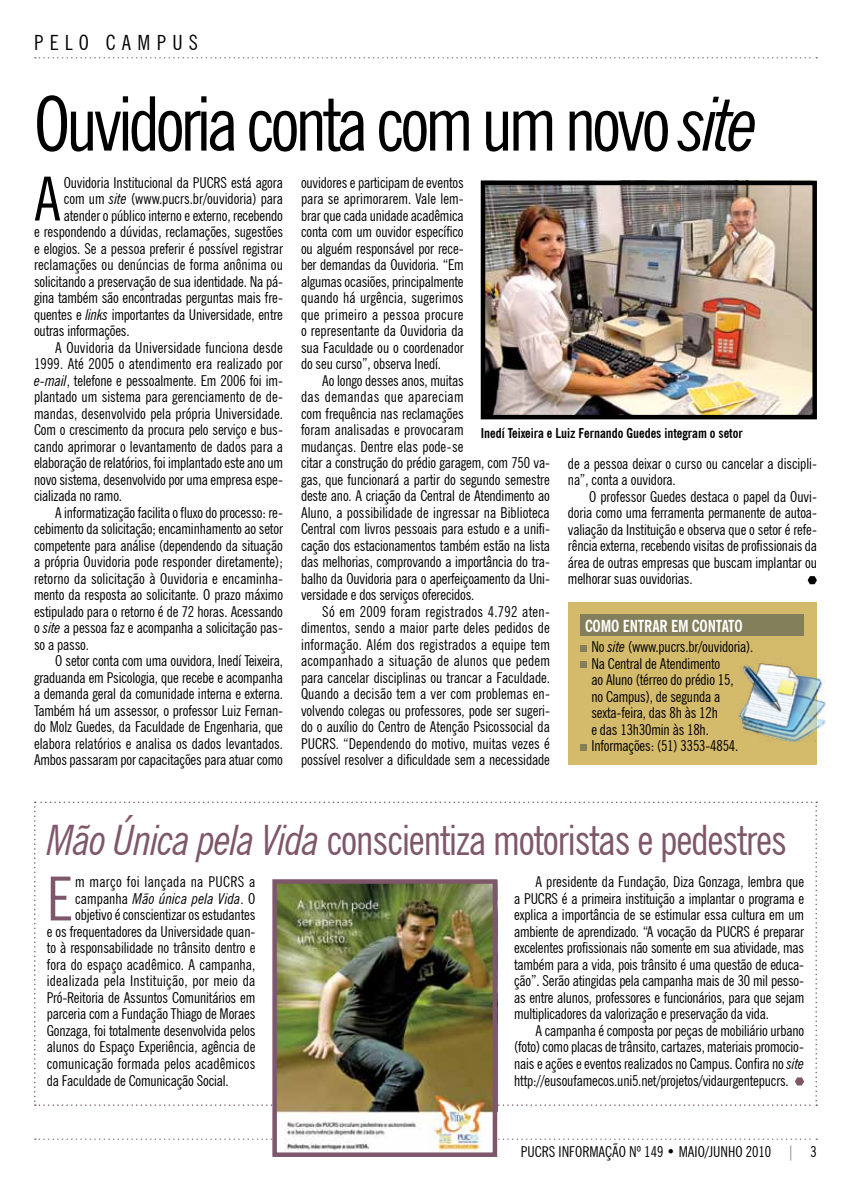
<style>
.page{position:relative;width:851px;height:1191px;background:#fff}
.page>*{position:absolute;margin:0;border:0;box-sizing:border-box;transform-origin:0 0}
.t1{font:condensed 75px "News Gothic BT";letter-spacing:-.05em;color:#000}
.t2{font:condensed 60.6px "News Gothic BT";color:#000}
.t3{font:condensed 60.6px "News Gothic BT";color:#7e576b}
.t4{font:condensed 42px "News Gothic BT";letter-spacing:-.025em;color:#7e576b}
.t5{font:condensed 21px "News Gothic BT";color:#000}
.t6{font:700 condensed 16.5px "News Gothic BT";letter-spacing:-.01em;color:#fff}
.t7{font:condensed 15px/16.5px "News Gothic BT";letter-spacing:-.01em;color:#000;text-align:justify}
.t8{font:condensed 15px "News Gothic BT";letter-spacing:.01em;color:#000}
.t9{font:condensed 15px "News Gothic BT";letter-spacing:.015em;color:#000}
.t10{font:italic condensed 15px "News Gothic BT";letter-spacing:.005em;color:#000}
.t11{font:condensed 15px "News Gothic BT";letter-spacing:.025em;color:#000}
.t12{font:700 condensed 13.5px "News Gothic BT";color:#000}
.s1{font-style:italic}
.s2{font-style:normal}
.s3{color:#808285}
</style>
<div class="page">
<svg style="left:35px;top:57px;width:782px;height:1px"></svg>
<svg style="left:807px;top:576px;width:9px;height:8px"></svg>
<svg style="left:34px;top:801px;width:783px;height:305px"></svg>
<img style="left:481px;top:180px;width:331px;height:234px">
<div style="left:480px;top:181px;width:336px;height:238px;border:4px solid #000"></div>
<svg style="left:35px;top:1138px;width:782px;height:2px"></svg>
<div style="left:568px;top:602px;width:248px;height:162px;background:#d4ba6b"></div>
<div style="left:580px;top:645px;width:7px;height:6px;background:#827f5a"></div>
<div style="left:580px;top:661px;width:7px;height:7px;background:#827f5a"></div>
<div style="left:580px;top:744px;width:7px;height:6px;background:#827f5a"></div>
<div style="left:580px;top:615px;width:224px;height:21px;background:#827f5a"></div>
<img style="left:738px;top:648px;width:88px;height:96px">
<img style="left:277px;top:884px;width:215px;height:268px">
<div style="left:272px;top:879px;width:225px;height:278px;border:4px solid #7e576b"></div>
<h3 class="t5" style="left:34px;top:30px;width:15px">pelo</h3>
<h3 class="t5" style="left:106px;top:30px;width:17px">campus</h3>
<h1 class="t1" style="left:34px;top:78px;width:725px">Ouvidoria conta com um novo <span class="s1">site</span></h1>
<h2 class="t2" style="left:34px;top:162px;width:28px">A</h2>
<p class="t7" style="left:64px;top:174px;width:220px">Ouvidoria Institucional da PUCRS está agora</p>
<p class="t7" style="left:301px;top:174px;width:164px">ouvidores e participam de eventos para se aprimorarem. Vale lem&shy;brar que cada unidade acadêmica conta com um ouvidor específico ou alguém responsável por rece&shy;ber demandas da Ouvidoria. “Em algumas ocasiões, principalmente quando há urgência, sugerimos que primeiro a pessoa procure o representante da Ouvidoria da sua Faculdade ou o coordenador do seu curso”, observa Inedí.</p>
<p class="t7" style="left:301px;top:372px;width:250px;text-align:left;text-indent:21px">Ao longo desses anos, muitas<br>das demandas que apareciam<br>com frequência nas reclamações<br>foram analisadas e provocaram<br>mudanças. Dentre elas pode-se<br>citar a construção do prédio garagem, com 750 va&shy;gas, que funcionará a partir do segundo semestre deste ano. A criação da Central de Atendimento ao Aluno, a possibilidade de ingressar na Biblioteca Central com livros pessoais para estudo e a unifi&shy;cação dos estacionamentos também estão na lista das melhorias, comprovando a importância do tra&shy;balho da Ouvidoria para o aperfeiçoamento da Uni&shy;versidade e dos serviços oferecidos.</p>
<p class="t7" style="left:301px;top:603px;width:250px;text-indent:21px">Só em 2009 foram registrados 4.792 aten&shy;dimentos, sendo a maior parte deles pedidos de informação. Além dos registrados a equipe tem acompanhado a situação de alunos que pedem para cancelar disciplinas ou trancar a Faculdade.<br>Quando a decisão tem a ver com problemas en&shy;volvendo colegas ou professores, pode ser sugeri&shy;do o auxílio do Centro de Atenção Psicossocial da PUCRS. “Dependendo do motivo, muitas vezes é possível resolver a dificuldade sem a necessidade</p>
<p class="t7" style="left:64px;top:190px;width:221px">com um <span class="s1">site</span> (www.pucrs.br/ouvidoria) para</p>
<p class="t7" style="left:64px;top:207px;width:221px">atender o público interno e externo, recebendo</p>
<p class="t7" style="left:34px;top:223px;width:250px">e respondendo a dúvidas, reclamações, sugestões</p>
<p class="t7" style="left:34px;top:240px;width:250px">e elogios. Se a pessoa preferir é possível registrar</p>
<p class="t7" style="left:34px;top:256px;width:250px">reclamações ou denúncias de forma anônima ou</p>
<p class="t7" style="left:34px;top:273px;width:250px">solicitando a preservação de sua identidade. Na pá-</p>
<p class="t7" style="left:34px;top:289px;width:250px">gina também são encontradas perguntas mais fre-</p>
<p class="t7" style="left:34px;top:306px;width:250px">quentes e <span class="s1">links</span> importantes da Universidade, entre</p>
<p class="t7" style="left:34px;top:322px;width:97px">outras informações.</p>
<p class="t7" style="left:55px;top:339px;width:229px">A Ouvidoria da Universidade funciona desde</p>
<p class="t8" style="left:34px;top:355px;width:250px">1999. Até 2005 o atendimento era realizado por</p>
<p class="t7" style="left:34px;top:372px;width:250px"><span class="s1">e-mail</span>, telefone e pessoalmente. Em 2006 foi im-</p>
<p class="t7" style="left:34px;top:388px;width:250px">plantado um sistema para gerenciamento de de-</p>
<p class="t7" style="left:34px;top:405px;width:250px">mandas, desenvolvido pela própria Universidade.</p>
<p class="t7" style="left:34px;top:421px;width:250px">Com o crescimento da procura pelo serviço e bus-</p>
<p class="t7" style="left:34px;top:438px;width:250px">cando aprimorar o levantamento de dados para a</p>
<p class="t7" style="left:34px;top:454px;width:250px">elaboração de relatórios, foi implantado este ano um</p>
<p class="t7" style="left:34px;top:471px;width:250px">novo sistema, desenvolvido por uma empresa espe-</p>
<p class="t7" style="left:34px;top:487px;width:90px">cializada no ramo.</p>
<p class="t7" style="left:55px;top:504px;width:229px">A informatização facilita o fluxo do processo: re-</p>
<p class="t7" style="left:34px;top:520px;width:250px">cebimento da solicitação; encaminhamento ao setor</p>
<p class="t7" style="left:34px;top:537px;width:250px">competente para análise (dependendo da situação</p>
<p class="t7" style="left:34px;top:553px;width:250px">a própria Ouvidoria pode responder diretamente);</p>
<p class="t8" style="left:34px;top:569px;width:250px">retorno da solicitação à Ouvidoria e encaminha-</p>
<p class="t7" style="left:34px;top:586px;width:250px">mento da resposta ao solicitante. O prazo máximo</p>
<p class="t7" style="left:34px;top:603px;width:250px">estipulado para o retorno é de 72 horas. Acessando</p>
<p class="t7" style="left:34px;top:619px;width:250px">o <span class="s1">site</span> a pessoa faz e acompanha a solicitação pas-</p>
<p class="t7" style="left:34px;top:636px;width:56px">so a passo.</p>
<p class="t7" style="left:55px;top:652px;width:229px">O setor conta com uma ouvidora, Inedí Teixeira,</p>
<p class="t7" style="left:34px;top:669px;width:250px">graduanda em Psicologia, que recebe e acompanha</p>
<p class="t7" style="left:34px;top:685px;width:250px">a demanda geral da comunidade interna e externa.</p>
<p class="t7" style="left:34px;top:702px;width:250px">Também há um assessor, o professor Luiz Fernan-</p>
<p class="t7" style="left:34px;top:718px;width:250px">do Molz Guedes, da Faculdade de Engenharia, que</p>
<p class="t7" style="left:34px;top:735px;width:250px">elabora relatórios e analisa os dados levantados.</p>
<p class="t7" style="left:34px;top:751px;width:250px">Ambos passaram por capacitações para atuar como</p>
<p class="t12" style="left:480px;top:425px;width:263px">Inedí Teixeira e Luiz Fernando Guedes integram o setor</p>
<p class="t7" style="left:568px;top:455px;width:250px">de a pessoa deixar o curso ou cancelar a discipli&shy;na”, conta a ouvidora.</p>
<p class="t7" style="left:568px;top:488px;width:250px;text-indent:21px">O professor Guedes destaca o papel da Ouvi&shy;doria como uma ferramenta permanente de autoa&shy;valiação da Instituição e observa que o setor é refe&shy;rência externa, recebendo visitas de profissionais da área de outras empresas que buscam implantar ou melhorar suas ouvidorias.</p>
<p class="t6" style="left:585px;top:615px;width:202px">O que é a síndrome metabólica?</p>
<p class="t7" style="left:591px;top:638px;width:163px;text-align:left">No <span class="s1">site</span> (www.pucrs.br/ouvidoria).<br>Na Central de Atendimento<br>ao Aluno (térreo do prédio 15,<br>no Campus), de segunda a sexta-feira, das 8h às 12h<br>e das 13h30min às 18h.<br>Informações: (51) 3353-4854.</p>
<p class="t6" style="left:585px;top:615px;width:159px">como entrar em contato</p>
<h3 class="t4" style="left:47px;top:814px;width:741px"><span class="s1">Mão Única pela Vida</span> conscientiza motoristas e pedestres</h3>
<h2 class="t3" style="left:47px;top:862px;width:27px">E</h2>
<p class="t11" style="left:75px;top:873px;width:182px">m março foi lançada na PUCRS a</p>
<p class="t7" style="left:514px;top:873px;width:291px;text-indent:21px">A presidente da Fundação, Diza Gonzaga, lembra que a PUCRS é a primeira instituição a implantar o programa e explica a importância de se estimular essa cultura em um ambiente de aprendizado. “A vocação da PUCRS é preparar excelentes profissionais não somente em sua atividade, mas também para a vida, pois trânsito é uma questão de educa&shy;ção”. Serão atingidas pela campanha mais de 30 mil pesso&shy;as entre alunos, professores e funcionários, para que sejam multiplicadores da valorização e preservação da vida.</p>
<p class="t7" style="left:514px;top:1022px;width:291px;text-indent:21px">A campanha é composta por peças de mobiliário urbano (foto) como placas de trânsito, cartazes, materiais promocio&shy;nais e ações e eventos realizados no Campus. Confira no <span class="s1">site </span>http://eusoufamecos.uni5.net/projetos/vidaurgentepucrs.</p>
<p class="t10" style="left:75px;top:889px;width:182px"><span class="s2">campanha</span> Mão única pela Vida<span class="s2">. O</span></p>
<p class="t7" style="left:75px;top:906px;width:182px">objetivo é conscientizar os estudantes</p>
<p class="t7" style="left:47px;top:923px;width:210px">e os frequentadores da Universidade quan-</p>
<p class="t7" style="left:47px;top:939px;width:210px">to à responsabilidade no trânsito dentro e</p>
<p class="t7" style="left:47px;top:956px;width:210px">fora do espaço acadêmico. A campanha,</p>
<p class="t9" style="left:47px;top:972px;width:210px">idealizada pela Instituição, por meio da</p>
<p class="t7" style="left:47px;top:989px;width:210px">Pró-Reitoria de Assuntos Comunitários em</p>
<p class="t7" style="left:47px;top:1005px;width:210px">parceria com a Fundação Thiago de Moraes</p>
<p class="t7" style="left:47px;top:1022px;width:210px">Gonzaga, foi totalmente desenvolvida pelos</p>
<p class="t7" style="left:47px;top:1038px;width:210px">alunos do Espaço Experiência, agência de</p>
<p class="t8" style="left:47px;top:1054px;width:210px">comunicação formada pelos acadêmicos</p>
<p class="t7" style="left:47px;top:1071px;width:183px">da Faculdade de Comunicação Social.</p>
<p class="t7" style="left:520px;top:1143px;width:165px">PUCRS INFORMAÇÃO Nº 149 • maio</p>
<p class="t7" style="left:704px;top:1143px;width:114px">/junho 2010 <span class="s3">|</span> 3</p>
</div>
